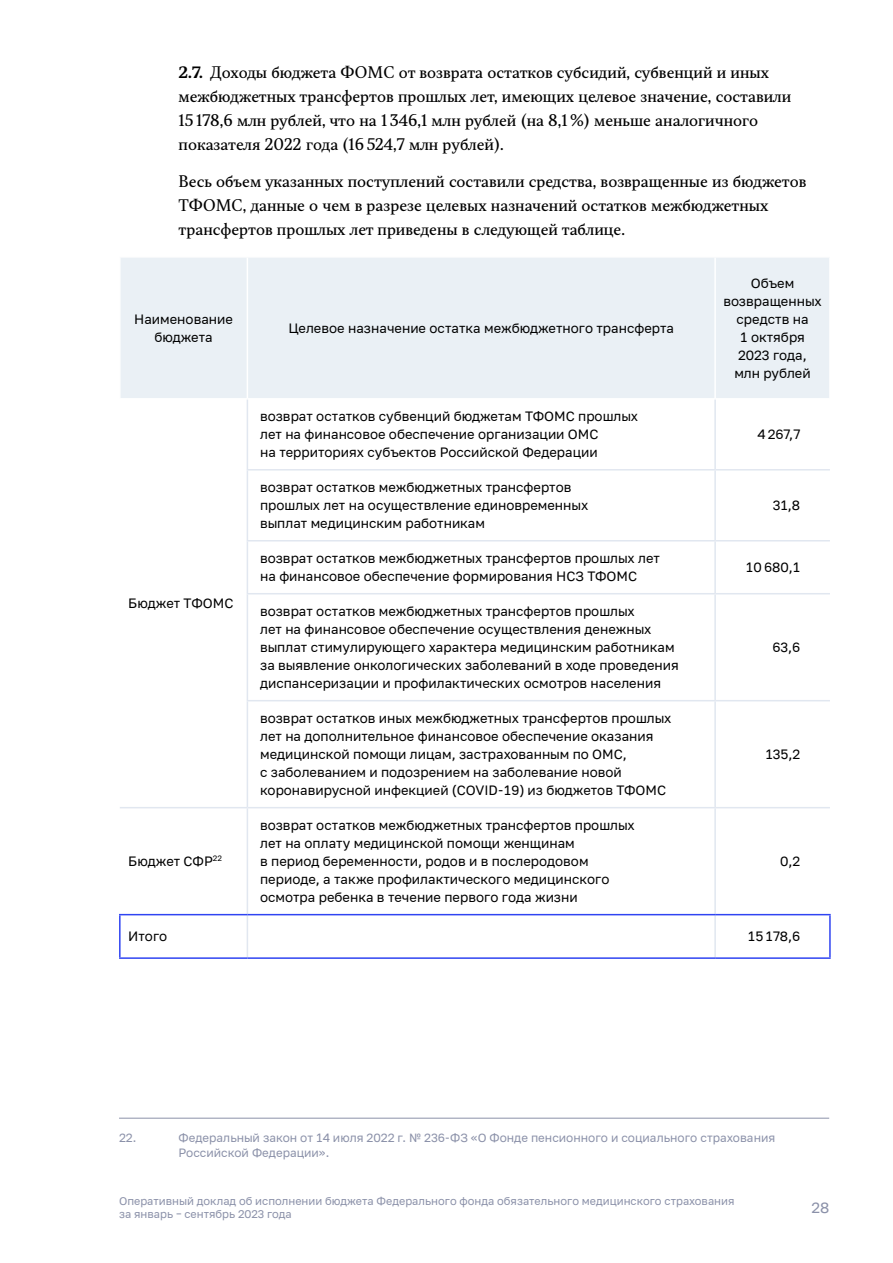
<style>
.page{position:relative;width:893px;height:1263px;background:#fff}
.page>*{position:absolute;margin:0;border:0;box-sizing:border-box;transform-origin:0 0}
.Текст___Абзац_с_отступом{font:15px/24px "TT Jenevers";color:#000}
.Текст___Абзац{font:15px/24px "TT Jenevers";color:#000}
.t1{font:15px "PT Russia Text";color:#8b91a9}
.Таблицы___Левая_колонка{font:13.5px/18px "PT Russia Text";color:#000}
.Таблицы___Шапка{font:13.5px/18px "PT Russia Text";color:#000;text-align:center}
.Таблицы___Данные{font:13.5px "PT Russia Text";color:#000}
.Cноска{font:12px/15px "PT Russia Text";color:#8b91a9}
.t2{font:11.25px/13.5px "PT Russia Text";color:#8b91a9}
.s1{font-weight:700}
</style>
<div class="page">
<div style="left:121px;top:258px;width:708px;height:140px;background:#eaf0f5"></div>
<hr style="left:247px;top:258px;width:1px;height:140px;background:#fff">
<hr style="left:714px;top:258px;width:2px;height:140px;background:#fff">
<hr style="left:247px;top:400px;width:1px;height:69px;background:#e1e7f0">
<hr style="left:714px;top:400px;width:2px;height:69px;background:#e1e7f0">
<hr style="left:247px;top:469px;width:468px;height:1px;background:#e1e7f0">
<hr style="left:247px;top:470px;width:1px;height:70px;background:#e1e7f0">
<hr style="left:715px;top:469px;width:115px;height:1px;background:#e1e7f0">
<hr style="left:714px;top:470px;width:2px;height:70px;background:#e1e7f0">
<hr style="left:247px;top:540px;width:468px;height:1px;background:#e1e7f0">
<hr style="left:247px;top:541px;width:1px;height:52px;background:#e1e7f0">
<hr style="left:715px;top:540px;width:115px;height:1px;background:#e1e7f0">
<hr style="left:714px;top:541px;width:2px;height:52px;background:#e1e7f0">
<hr style="left:247px;top:593px;width:468px;height:1px;background:#e1e7f0">
<hr style="left:247px;top:594px;width:1px;height:106px;background:#e1e7f0">
<hr style="left:715px;top:593px;width:115px;height:1px;background:#e1e7f0">
<hr style="left:714px;top:594px;width:2px;height:106px;background:#e1e7f0">
<hr style="left:247px;top:700px;width:468px;height:1px;background:#e1e7f0">
<hr style="left:247px;top:701px;width:1px;height:106px;background:#e1e7f0">
<hr style="left:715px;top:700px;width:115px;height:1px;background:#e1e7f0">
<hr style="left:714px;top:701px;width:2px;height:106px;background:#e1e7f0">
<hr style="left:120px;top:807px;width:127px;height:1px;background:#e1e7f0">
<hr style="left:247px;top:807px;width:468px;height:1px;background:#e1e7f0">
<hr style="left:247px;top:808px;width:1px;height:106px;background:#e1e7f0">
<hr style="left:715px;top:807px;width:115px;height:1px;background:#e1e7f0">
<hr style="left:714px;top:808px;width:2px;height:106px;background:#e1e7f0">
<hr style="left:247px;top:915px;width:1px;height:42px;background:#e1e7f0">
<hr style="left:714px;top:915px;width:2px;height:42px;background:#e1e7f0">
<hr style="left:119px;top:914px;width:128px;height:1px;background:#2f44f2">
<hr style="left:247px;top:914px;width:468px;height:1px;background:#2f44f2">
<hr style="left:715px;top:914px;width:116px;height:1px;background:#2f44f2">
<hr style="left:119px;top:915px;width:2px;height:42px;background:#2f44f2">
<hr style="left:829px;top:915px;width:2px;height:42px;background:#2f44f2">
<hr style="left:119px;top:957px;width:128px;height:2px;background:#2f44f2">
<hr style="left:247px;top:957px;width:468px;height:2px;background:#2f44f2">
<hr style="left:715px;top:957px;width:116px;height:2px;background:#2f44f2">
<hr style="left:119px;top:1118px;width:710px;height:1px;background:#8b91a9">
<p class="Текст___Абзац_с_отступом" style="left:179px;top:61px;width:614px"><span class="s1">2.7.</span> Доходы бюджета ФОМС от возврата остатков субсидий, субвенций и иных межбюджетных трансфертов прошлых лет, имеющих целевое значение, составили 15 178,6 млн рублей, что на 1 346,1 млн рублей (на 8,1 %) меньше аналогичного показателя 2022 года (16 524,7 млн рублей).</p>
<p class="Текст___Абзац" style="left:179px;top:169px;width:629px">Весь объем указанных поступлений составили средства, возвращенные из бюджетов<br>ТФОМС, данные о чем в разрезе целевых назначений остатков межбюджетных трансфертов прошлых лет приведены в следующей таблице.</p>
<p class="Таблицы___Шапка" style="left:134px;top:310px;width:100px">Наименование бюджета</p>
<p class="Таблицы___Шапка" style="left:288px;top:319px;width:387px">Целевое назначение остатка межбюджетного трансферта</p>
<p class="Таблицы___Левая_колонка" style="left:260px;top:407px;width:380px">возврат остатков субвенций бюджетам ТФОМС прошлых лет на финансовое обеспечение организации ОМС<br>на территориях субъектов Российской Федерации</p>
<p class="Таблицы___Левая_колонка" style="left:260px;top:478px;width:330px">возврат остатков межбюджетных трансфертов прошлых лет на осуществление единовременных выплат медицинским работникам</p>
<p class="Таблицы___Шапка" style="left:723px;top:274px;width:100px">Объем возвращенных средств на<br>1 октября<br>2023 года,<br>млн рублей</p>
<p class="Таблицы___Данные" style="left:757px;top:426px;width:44px">4 267,7</p>
<p class="Таблицы___Данные" style="left:773px;top:497px;width:29px">31,8</p>
<p class="Таблицы___Левая_колонка" style="left:128px;top:594px;width:107px">Бюджет ТФОМС</p>
<p class="Таблицы___Левая_колонка" style="left:128px;top:852px;width:95px">Бюджет СФР<sup>22</sup></p>
<p class="Таблицы___Левая_колонка" style="left:260px;top:549px;width:401px">возврат остатков межбюджетных трансфертов прошлых лет на финансовое обеспечение формирования НСЗ ТФОМС</p>
<p class="Таблицы___Данные" style="left:746px;top:559px;width:56px">10 680,1</p>
<p class="Таблицы___Левая_колонка" style="left:260px;top:602px;width:420px">возврат остатков межбюджетных трансфертов прошлых<br>лет на финансовое обеспечение осуществления денежных выплат стимулирующего характера медицинским работникам за выявление онкологических заболеваний в ходе проведения диспансеризации и профилактических осмотров населения</p>
<p class="Таблицы___Данные" style="left:772px;top:639px;width:29px">63,6</p>
<p class="Таблицы___Левая_колонка" style="left:260px;top:709px;width:413px">возврат остатков иных межбюджетных трансфертов прошлых лет на дополнительное финансовое обеспечение оказания медицинской помощи лицам, застрахованным по ОМС,<br>с заболеванием и подозрением на заболевание новой коронавирусной инфекцией (COVID-19) из бюджетов ТФОМС</p>
<p class="Таблицы___Левая_колонка" style="left:260px;top:816px;width:376px">возврат остатков межбюджетных трансфертов прошлых лет на оплату медицинской помощи женщинам<br>в период беременности, родов и в послеродовом периоде, а также профилактического медицинского осмотра ребенка в течение первого года жизни</p>
<p class="Таблицы___Данные" style="left:765px;top:746px;width:36px">135,2</p>
<p class="Таблицы___Данные" style="left:780px;top:853px;width:22px">0,2</p>
<p class="Таблицы___Левая_колонка" style="left:128px;top:927px;width:41px">Итого</p>
<p class="Таблицы___Данные" style="left:748px;top:929px;width:54px">15 178,6</p>
<p class="Cноска" style="left:119px;top:1130px;width:19px">22.</p>
<p class="Cноска" style="left:179px;top:1130px;width:598px">Федеральный закон от 14 июля 2022 г. № 236‑ФЗ «О Фонде пенсионного и социального страхования<br>Российской Федерации».</p>
<p class="t2" style="left:119px;top:1194px;width:617px">Оперативный доклад об исполнении бюджета Федерального фонда обязательного медицинского страхования за январь – сентябрь 2023 года</p>
<p class="t1" style="left:811px;top:1199px;width:19px">28</p>
</div>
